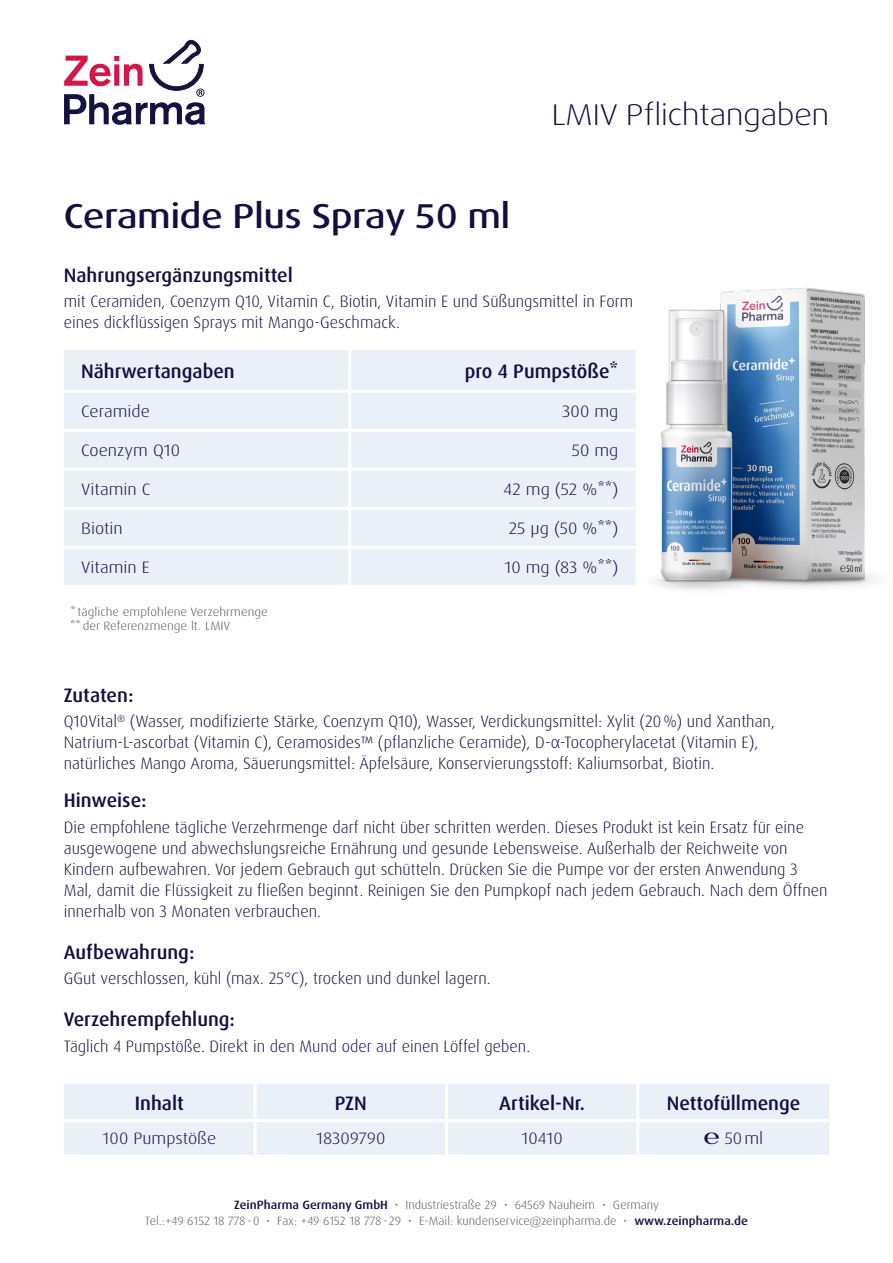
<style>
.page{position:relative;width:893px;height:1263px;background:#fff}
.page>*{position:absolute;margin:0;border:0;box-sizing:border-box;transform-origin:0 0}
.t1{font:500 expanded 34.5px "Dax Pro";color:#140d40}
.t2{font:300 expanded 30px "Dax Pro";color:#140d40}
.t3{font:500 19.5px "Dax Pro";color:#140d40}
.Fließtext{font:300 16.5px/21px "Dax Pro";color:#140d40}
.Fließtext-2{font:300 16.5px "Dax Pro";color:#140d40;scale:1.1 1}
.Fließtext-3{font:300 12px "Dax Pro";color:#57585a;scale:1.05 1}
.Fließtext-4{font:300 12px/14.4px "Dax Pro";color:#57585a;scale:1.1 1}
.s1{font-weight:500;color:#140d40}
</style>
<div class="page">
<svg style="left:64px;top:39px;width:142px;height:86px"></svg>
<div style="left:64px;top:350px;width:515px;height:235px;background:#eaf0f8"></div>
<hr style="left:348px;top:350px;width:3px;height:40px;background:#fff">
<hr style="left:348px;top:393px;width:3px;height:36px;background:#fff">
<hr style="left:348px;top:432px;width:3px;height:36px;background:#fff">
<hr style="left:348px;top:471px;width:3px;height:36px;background:#fff">
<hr style="left:348px;top:510px;width:3px;height:36px;background:#fff">
<hr style="left:348px;top:549px;width:3px;height:36px;background:#fff">
<hr style="left:64px;top:390px;width:286px;height:3px;background:#fff">
<hr style="left:350px;top:390px;width:286px;height:3px;background:#fff">
<hr style="left:64px;top:429px;width:286px;height:3px;background:#fff">
<hr style="left:350px;top:429px;width:286px;height:3px;background:#fff">
<hr style="left:64px;top:468px;width:286px;height:3px;background:#fff">
<hr style="left:350px;top:468px;width:286px;height:3px;background:#fff">
<hr style="left:64px;top:507px;width:286px;height:3px;background:#fff">
<hr style="left:350px;top:507px;width:286px;height:3px;background:#fff">
<hr style="left:64px;top:546px;width:286px;height:3px;background:#fff">
<hr style="left:350px;top:546px;width:286px;height:3px;background:#fff">
<div style="left:64px;top:1084px;width:765px;height:71px;background:#eaf0f8"></div>
<hr style="left:254px;top:1084px;width:3px;height:35px;background:#fff">
<hr style="left:445px;top:1084px;width:3px;height:35px;background:#fff">
<hr style="left:636px;top:1084px;width:3px;height:35px;background:#fff">
<hr style="left:64px;top:1119px;width:191px;height:3px;background:#fff">
<hr style="left:255px;top:1119px;width:191px;height:3px;background:#fff">
<hr style="left:254px;top:1122px;width:3px;height:33px;background:#fff">
<hr style="left:446px;top:1119px;width:192px;height:3px;background:#fff">
<hr style="left:445px;top:1122px;width:3px;height:33px;background:#fff">
<hr style="left:638px;top:1119px;width:191px;height:3px;background:#fff">
<hr style="left:636px;top:1122px;width:3px;height:33px;background:#fff">
<img style="left:579px;top:287px;width:297px;height:303px">
<p class="t2" style="left:552px;top:96px;width:279px">LMIV Pflichtangaben</p>
<p class="t1" style="left:64px;top:194px;width:448px">Ceramide Plus Spray 50 ml</p>
<p class="t3" style="left:64px;top:262px;width:231px">Nahrungsergänzungsmittel</p>
<p class="Fließtext" style="left:64px;top:291px;width:571px">mit Ceramiden, Coenzym Q10, Vitamin C, Biotin, Vitamin E und Süßungsmittel in Form eines dickflüssigen Sprays mit Mango-Geschmack.</p>
<p class="t3" style="left:81px;top:359px;width:155px">Nährwertangaben</p>
<p class="t3" style="left:465px;top:359px;width:155px">pro 4 Pumpstöße*</p>
<p class="Fließtext-2" style="left:81px;top:401px;width:64px">Ceramide</p>
<p class="Fließtext-2" style="left:562px;top:401px;width:52px">300 mg</p>
<p class="Fließtext-2" style="left:81px;top:440px;width:91px">Coenzym Q10</p>
<p class="Fließtext-2" style="left:572px;top:440px;width:44px">50 mg</p>
<p class="Fließtext-2" style="left:81px;top:479px;width:65px">Vitamin C</p>
<p class="Fließtext-2" style="left:504px;top:479px;width:106px">42 mg (52 %**)</p>
<p class="Fließtext-2" style="left:81px;top:518px;width:39px">Biotin</p>
<p class="Fließtext-2" style="left:509px;top:518px;width:101px">25 μg (50 %**)</p>
<p class="Fließtext-2" style="left:81px;top:557px;width:64px">Vitamin E</p>
<p class="Fließtext-2" style="left:504px;top:557px;width:105px">10 mg (83 %**)</p>
<p class="Fließtext-4" style="left:70px;top:604px;width:181px">* tägliche empfohlene Verzehrmenge **der Referenzmenge lt. LMIV</p>
<p class="t3" style="left:64px;top:683px;width:71px">Zutaten:</p>
<p class="Fließtext" style="left:64px;top:711px;width:713px">Q10Vital<sup>®</sup> (Wasser, modifizierte Stärke, Coenzym Q10), Wasser, Verdickungsmittel: Xylit (20%) und Xanthan,<br>Natrium-L-ascorbat (Vitamin C), Ceramosides™ (pflanzliche Ceramide), D-α-Tocopherylacetat (Vitamin E), natürliches Mango Aroma, Säuerungsmittel: Äpfelsäure, Konservierungsstoff: Kaliumsorbat, Biotin.</p>
<p class="t3" style="left:64px;top:788px;width:84px">Hinweise:</p>
<p class="Fließtext" style="left:64px;top:816px;width:765px">Die empfohlene tägliche Verzehrmenge darf nicht über schritten werden. Dieses Produkt ist kein Ersatz für eine ausgewogene und abwechslungsreiche Ernährung und gesunde Lebensweise. Außerhalb der Reichweite von Kindern aufbewahren. Vor jedem Gebrauch gut schütteln. Drücken Sie die Pumpe vor der ersten Anwendung 3<br>Mal, damit die Flüssigkeit zu fließen beginnt. Reinigen Sie den Pumpkopf nach jedem Gebrauch. Nach dem Öffnen innerhalb von 3 Monaten verbrauchen.</p>
<p class="t3" style="left:64px;top:939px;width:132px">Aufbewahrung:</p>
<p class="Fließtext" style="left:64px;top:968px;width:428px">GGut verschlossen, kühl (max. 25°C), trocken und dunkel lagern.</p>
<p class="t3" style="left:64px;top:1007px;width:173px">Verzehrempfehlung:</p>
<p class="Fließtext" style="left:64px;top:1035px;width:468px">Täglich 4 Pumpstöße. Direkt in den Mund oder auf einen Löffel geben.</p>
<p class="t3" style="left:135px;top:1090px;width:50px">Inhalt</p>
<p class="t3" style="left:335px;top:1090px;width:34px">PZN</p>
<p class="t3" style="left:499px;top:1090px;width:87px">Artikel-Nr.</p>
<p class="t3" style="left:667px;top:1090px;width:135px">Nettofüllmenge</p>
<p class="Fließtext-2" style="left:103px;top:1128px;width:105px">100 Pumpstöße</p>
<p class="Fließtext-2" style="left:316px;top:1128px;width:65px">18309790</p>
<p class="Fließtext-2" style="left:522px;top:1128px;width:39px">10410</p>
<p class="Fließtext-2" style="left:704px;top:1128px;width:56px">℮ 50ml</p>
<p class="Fließtext-3" style="left:234px;top:1197px;width:406px"><span class="s1">ZeinPharma Germany GmbH</span> • Industriestraße 29 • 64569 Nauheim • Germany</p>
<p class="Fließtext-3" style="left:145px;top:1213px;width:576px">Tel.:+49 6152 18 778-0 • Fax: +49 6152 18 778- 29 • E-Mail: kundenservice@zeinpharma.de • <span class="s1">www.zeinpharma.de</span></p>
</div>
